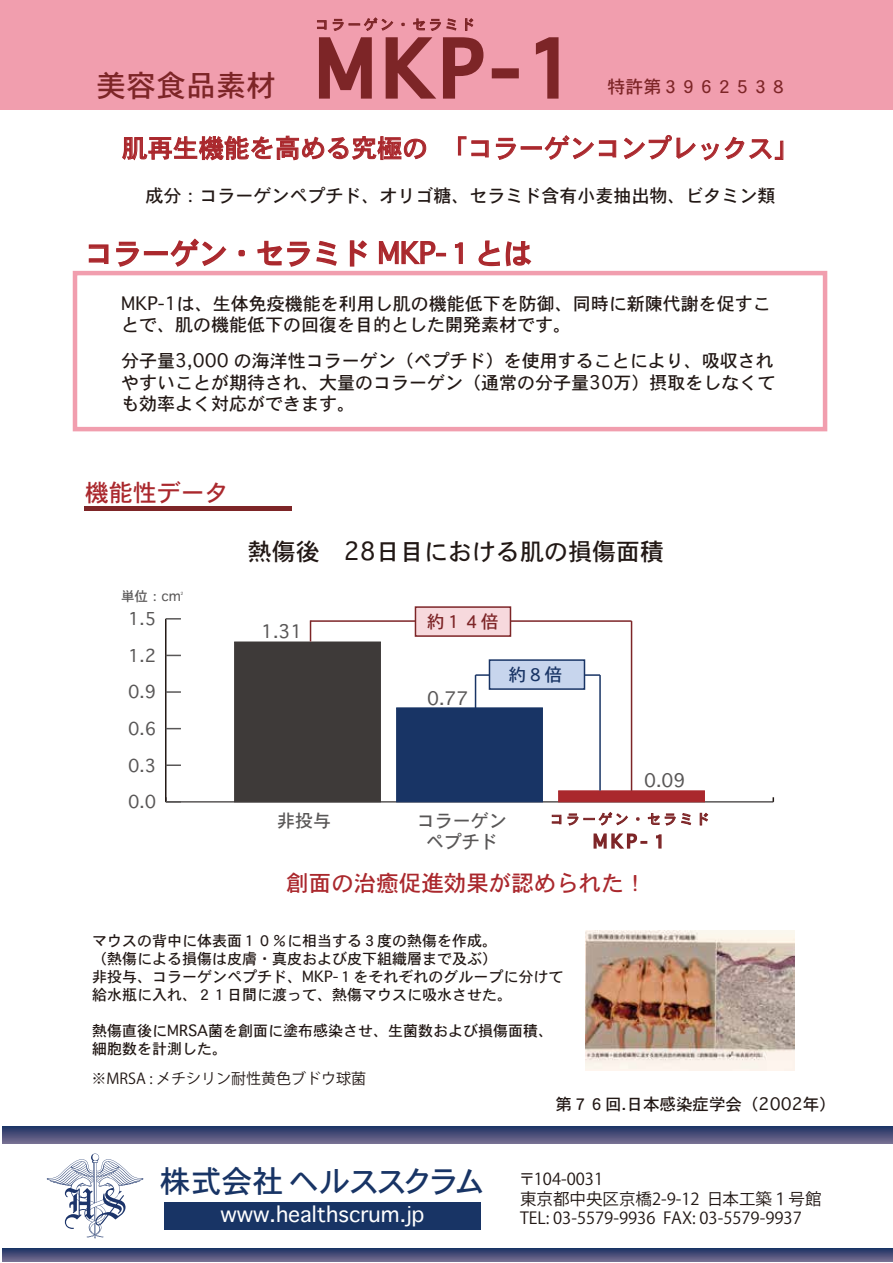
<style>
.page{position:relative;width:893px;height:1263px;background:#fff}
.page>*{position:absolute;margin:0;border:0;box-sizing:border-box;transform-origin:0 0}
.t1{font:75px "Osaka";color:#7d2527}
.t2{font:30.75px "Osaka";letter-spacing:-.02em;color:#183465}
.t3{font:30px "Osaka";color:#7d2527}
.t4{font:28.5px "Osaka";color:#aa282d}
.t5{font:25.5px "Osaka";color:#aa282d}
.t6{font:24px "Osaka";color:#221815}
.t7{font:24px "Osaka";color:#aa282d}
.t8{font:22.5px "Osaka";color:#aa282d}
.t9{font:21px "Osaka";color:#fff}
.t10{font:18px/21.6px "Osaka";color:#221815}
.t11{font:18px/21.6px "Osaka";color:#595757;text-align:center}
.t12{font:18px "Osaka";color:#7d2527}
.t13{font:18px "Osaka";color:#183465}
.t14{font:17.1px "Osaka";color:#595757}
.t15{font:16.5px/19.8px "Koz Go Pr 6 N";color:#221815}
.t16{font:16.5px "Osaka";color:#221815}
.t17{font:15px/18px "Osaka";color:#221815}
.t18{font:15px "Koz Go Pr 6 N";color:#221815}
.t19{font:13.5px "Osaka";letter-spacing:.2em;color:#7d2527}
.t20{font:13.5px "Osaka";color:#595757}
.t21{font:4.5px "Osaka";color:#595757}
</style>
<div class="page">
<div style="left:164px;top:1202px;width:317px;height:28px;background:#183465"></div>
<div style="left:0;top:0;width:893px;height:110px;background:#f19eae"></div>
<div style="left:492px;top:68px;width:27px;height:10px;border:4px solid #7d2527"></div>
<svg style="left:535px;top:37px;width:24px;height:62px"></svg>
<svg style="left:122px;top:135px;width:304px;height:26px"></svg>
<svg style="left:458px;top:136px;width:31px;height:22px"></svg>
<svg style="left:496px;top:138px;width:20px;height:22px"></svg>
<div style="left:521px;top:146px;width:21px;height:4px;border:1px solid #aa282d"></div>
<svg style="left:544px;top:135px;width:72px;height:25px"></svg>
<svg style="left:624px;top:135px;width:160px;height:26px"></svg>
<svg style="left:88px;top:244px;width:21px;height:20px"></svg>
<svg style="left:116px;top:241px;width:24px;height:26px"></svg>
<div style="left:144px;top:251px;width:24px;height:4px;border:2px solid #aa282d"></div>
<svg style="left:170px;top:238px;width:57px;height:29px"></svg>
<svg style="left:238px;top:249px;width:7px;height:8px"></svg>
<svg style="left:257px;top:240px;width:80px;height:27px"></svg>
<svg style="left:349px;top:240px;width:18px;height:27px"></svg>
<svg style="left:378px;top:241px;width:68px;height:24px"></svg>
<svg style="left:454px;top:242px;width:9px;height:22px"></svg>
<svg style="left:478px;top:240px;width:54px;height:27px"></svg>
<svg style="left:47px;top:1153px;width:96px;height:85px"></svg>
<svg style="left:3px;top:1126px;width:890px;height:17px"></svg>
<svg style="left:3px;top:1248px;width:890px;height:13px"></svg>
<div style="left:73px;top:271px;width:754px;height:160px;border:4px solid #f19eae"></div>
<img style="left:585px;top:930px;width:209px;height:140px">
<hr style="left:166px;top:801px;width:607px;height:2px;background:#595757">
<hr style="left:165px;top:619px;width:1px;height:183px;background:#221815">
<svg style="left:165px;top:797px;width:16px;height:6px"></svg>
<svg style="left:166px;top:764px;width:15px;height:2px"></svg>
<svg style="left:166px;top:728px;width:15px;height:1px"></svg>
<svg style="left:166px;top:691px;width:15px;height:2px"></svg>
<svg style="left:166px;top:655px;width:15px;height:1px"></svg>
<svg style="left:166px;top:618px;width:15px;height:2px"></svg>
<div style="left:558px;top:790px;width:147px;height:12px;background:#aa282d;border:1px solid #aa282d"></div>
<div style="left:396px;top:707px;width:147px;height:95px;background:#183465;border:1px solid #183465"></div>
<div style="left:234px;top:642px;width:147px;height:160px;background:#3e3a39;border:1px solid #3e3a39"></div>
<hr style="left:310px;top:620px;width:322px;height:2px;background:#7d2527">
<hr style="left:631px;top:621px;width:1px;height:170px;background:#7d2527">
<svg style="left:310px;top:620px;width:1px;height:21px"></svg>
<hr style="left:475px;top:675px;width:1px;height:33px;background:#183465">
<hr style="left:476px;top:674px;width:124px;height:2px;background:#183465">
<hr style="left:599px;top:675px;width:2px;height:116px;background:#183465">
<svg style="left:551px;top:812px;width:141px;height:37px"></svg>
<svg style="left:699px;top:812px;width:10px;height:14px"></svg>
<svg style="left:317px;top:17px;width:167px;height:82px"></svg>
<div style="left:415px;top:606px;width:96px;height:31px;background:#f7d9dd;border:2px solid #7d2527"></div>
<div style="left:489px;top:659px;width:96px;height:31px;background:#c7d5ed;border:2px solid #183465"></div>
<hr style="left:85px;top:506px;width:207px;height:4px;background:#7d2527">
<p class="t19" style="left:315px;top:16px;width:161px">コラーゲン・セラミド</p>
<h1 class="t1" style="left:316px;top:21px;width:263px">MKP-1</h1>
<h3 class="t5" style="left:122px;top:132px;width:679px">肌再生機能を高める究極の 「コラーゲンコンプレックス」</h3>
<p class="t10" style="left:145px;top:184px;width:631px">成分：コラーゲンペプチド、オリゴ糖、セラミド含有小麦抽出物、ビタミン類</p>
<h3 class="t4" style="left:85px;top:235px;width:449px">コラーゲン・セラミド MKP-１とは</h3>
<p class="t10" style="left:121px;top:292px;width:651px">MKP-1は、生体免疫機能を利用し肌の機能低下を防御、同時に新陳代謝を促すことで、肌の機能低下の回復を目的とした開発素材です。</p>
<p class="t10" style="left:121px;top:349px;width:656px;text-align:justify">分子量3,000 の海洋性コラーゲン（ペプチド）を使用することにより、吸収されやすいことが期待され、大量のコラーゲン（通常の分子量30万）摂取をしなくても効率よく対応ができます。</p>
<h3 class="t3" style="left:96px;top:66px;width:181px">美容食品素材</h3>
<p class="t12" style="left:607px;top:75px;width:181px">特許第３９６２５３８</p>
<h3 class="t7" style="left:85px;top:477px;width:146px">機能性データ</h3>
<p class="t20" style="left:121px;top:588px;width:61px">単位：cm</p>
<p class="t21" style="left:180px;top:590px;width:6px">２</p>
<p class="t14" style="left:128px;top:608px;width:30px">1.5</p>
<p class="t14" style="left:128px;top:645px;width:30px">1.2</p>
<p class="t14" style="left:128px;top:681px;width:30px">0.9</p>
<p class="t14" style="left:128px;top:718px;width:30px">0.6</p>
<p class="t14" style="left:128px;top:754px;width:30px">0.3</p>
<p class="t14" style="left:128px;top:791px;width:30px">0.0</p>
<h3 class="t6" style="left:248px;top:536px;width:418px">熱傷後　28日目における肌の損傷面積</h3>
<p class="t11" style="left:261px;top:620px;width:43px">1.31</p>
<p class="t12" style="left:427px;top:610px;width:73px">約１４倍</p>
<p class="t11" style="left:427px;top:687px;width:43px">0.77</p>
<p class="t13" style="left:508px;top:663px;width:55px">約８倍</p>
<p class="t11" style="left:644px;top:769px;width:43px">0.09</p>
<p class="t11" style="left:277px;top:809px;width:55px">非投与</p>
<p class="t11" style="left:417px;top:809px;width:91px">コラーゲンペプチド</p>
<p class="t19" style="left:550px;top:810px;width:161px">コラーゲン・セラミド</p>
<p class="t12" style="left:593px;top:830px;width:77px">MKP-１</p>
<p class="t8" style="left:286px;top:868px;width:361px">創面の治癒促進効果が認められた！</p>
<p class="t17" style="left:92px;top:931px;width:473px">マウスの背中に体表面１０％に相当する３度の熱傷を作成。<br>（熱傷による損傷は皮膚・真皮および皮下組織層まで及ぶ）<br>非投与、コラーゲンペプチド、MKP-１をそれぞれのグループに分けて給水瓶に入れ、２１日間に渡って、熱傷マウスに吸水させた。</p>
<p class="t17" style="left:92px;top:1021px;width:462px">熱傷直後にMRSA菌を創面に塗布感染させ、生菌数および損傷面積、細胞数を計測した。</p>
<p class="t18" style="left:92px;top:1070px;width:276px">※MRSA : メチシリン耐性黄色ブドウ球菌</p>
<h2 class="t2" style="left:160px;top:1161px;width:326px">株式会社ヘルススクラム</h2>
<p class="t9" style="left:220px;top:1201px;width:206px">www.healthscrum.jp</p>
<p class="t16" style="left:556px;top:1093px;width:282px">第７６回.日本感染症学会（2002年）</p>
<p class="t15" style="left:519px;top:1169px;width:304px">〒104-0031<br>東京都中央区京橋2-9-12 日本工築１号館<br>TEL: 03-5579-9936 FAX: 03-5579-9937</p>
</div>
